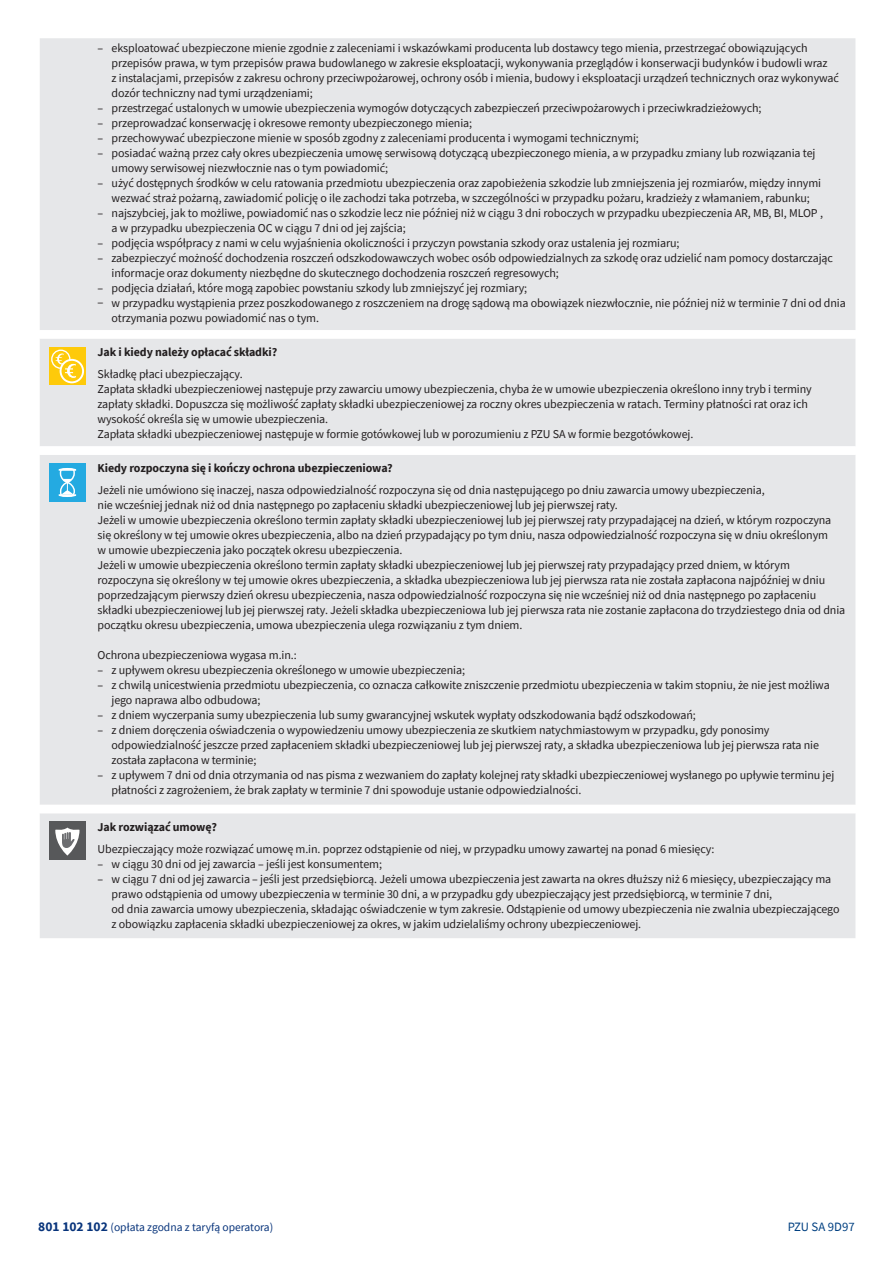
<style>
.page{position:relative;width:893px;height:1263px;background:#fff}
.page>*{position:absolute;margin:0;border:0;box-sizing:border-box;transform-origin:0 0}
.t1{font:12.75px "Source Sans Pro";color:#014081}
._00_TEKST{font:12px/15px "Source Sans Pro";letter-spacing:-.01em;color:#231f20}
._01_HASŁO{font:700 12px "Source Sans Pro";letter-spacing:-.01em;color:#231f20}
.t2{font:11.55px "Source Sans Pro";color:#08347b}
.s1{font-weight:700;font-size:13.5px}
</style>
<div class="page">
<div style="left:40px;top:38px;width:815px;height:900px;background:#e6e7e9"></div>
<div style="left:40px;top:330px;width:815px;height:483px;background:#e6e7e9"></div>
<div style="left:49px;top:347px;width:37px;height:38px;background:#feca0a"></div>
<div style="left:51px;top:350px;width:19px;height:19px;border:1px solid #fff;border-radius:50%"></div>
<svg style="left:61px;top:360px;width:22px;height:22px"></svg>
<div style="left:60px;top:359px;width:24px;height:24px;border:2px solid #fff;border-radius:50%"></div>
<svg style="left:55px;top:352px;width:22px;height:27px"></svg>
<div style="left:49px;top:463px;width:37px;height:39px;background:#24aae1"></div>
<svg style="left:59px;top:468px;width:17px;height:29px"></svg>
<div style="left:49px;top:822px;width:37px;height:38px;background:#57585a"></div>
<svg style="left:55px;top:827px;width:25px;height:28px"></svg>
<p class="_00_TEKST" style="left:112px;top:40px;width:729px;text-indent:-14px">– eksploatować ubezpieczone mienie zgodnie z zaleceniami i wskazówkami producenta lub dostawcy tego mienia, przestrzegać obowiązujących przepisów prawa, w tym przepisów prawa budowlanego w zakresie eksploatacji, wykonywania przeglądów i konserwacji budynków i budowli wraz<br>z instalacjami, przepisów z zakresu ochrony przeciwpożarowej, ochrony osób i mienia, budowy i eksploatacji urządzeń technicznych oraz wykonywać dozór techniczny nad tymi urządzeniami;</p>
<p class="_00_TEKST" style="left:98px;top:100px;width:665px">– przestrzegać ustalonych w umowie ubezpieczenia wymogów dotyczących zabezpieczeń przeciwpożarowych i przeciwkradzieżowych;</p>
<p class="_00_TEKST" style="left:98px;top:115px;width:376px">– przeprowadzać konserwację i okresowe remonty ubezpieczonego mienia;</p>
<p class="_00_TEKST" style="left:98px;top:130px;width:543px">– przechowywać ubezpieczone mienie w sposób zgodny z zaleceniami producenta i wymogami technicznymi;</p>
<p class="_00_TEKST" style="left:112px;top:145px;width:705px;text-indent:-14px">– posiadać ważną przez cały okres ubezpieczenia umowę serwisową dotyczącą ubezpieczonego mienia, a w przypadku zmiany lub rozwiązania tej umowy serwisowej niezwłocznie nas o tym powiadomić;</p>
<p class="_00_TEKST" style="left:98px;top:175px;width:725px;text-align:center">– użyć dostępnych środków w celu ratowania przedmiotu ubezpieczenia oraz zapobieżenia szkodzie lub zmniejszenia jej rozmiarów, między innymi wezwać straż pożarną, zawiadomić policję o ile zachodzi taka potrzeba, w szczególności w przypadku pożaru, kradzieży z włamaniem, rabunku;</p>
<p class="_00_TEKST" style="left:112px;top:205px;width:713px;text-indent:-14px">– najszybciej, jak to możliwe, powiadomić nas o szkodzie lecz nie później niż w ciągu 3 dni roboczych w przypadku ubezpieczenia AR, MB, BI, MLOP , a w przypadku ubezpieczenia OC w ciągu 7 dni od jej zajścia;</p>
<p class="_00_TEKST" style="left:98px;top:235px;width:583px">– podjęcia współpracy z nami w celu wyjaśnienia okoliczności i przyczyn powstania szkody oraz ustalenia jej rozmiaru;</p>
<p class="_00_TEKST" style="left:112px;top:250px;width:723px;text-indent:-14px">– zabezpieczyć możność dochodzenia roszczeń odszkodowawczych wobec osób odpowiedzialnych za szkodę oraz udzielić nam pomocy dostarczając informacje oraz dokumenty niezbędne do skutecznego dochodzenia roszczeń regresowych;</p>
<p class="_00_TEKST" style="left:98px;top:280px;width:431px">– podjęcia działań, które mogą zapobiec powstaniu szkody lub zmniejszyć jej rozmiary;</p>
<p class="_00_TEKST" style="left:112px;top:295px;width:736px;text-indent:-14px">− w przypadku wystąpienia przez poszkodowanego z roszczeniem na drogę sądową ma obowiązek niezwłocznie, nie później niż w terminie 7 dni od dnia otrzymania pozwu powiadomić nas o tym.</p>
<p class="_01_HASŁO" style="left:98px;top:344px;width:181px">Jak i kiedy należy opłacać składki?</p>
<p class="_00_TEKST" style="left:98px;top:366px;width:147px">Składkę płaci ubezpieczający.</p>
<p class="_00_TEKST" style="left:98px;top:381px;width:716px">Zapłata składki ubezpieczeniowej następuje przy zawarciu umowy ubezpieczenia, chyba że w umowie ubezpieczenia określono inny tryb i terminy zapłaty składki. Dopuszcza się możliwość zapłaty składki ubezpieczeniowej za roczny okres ubezpieczenia w ratach. Terminy płatności rat oraz ich wysokość określa się w umowie ubezpieczenia.</p>
<p class="_00_TEKST" style="left:98px;top:426px;width:597px">Zapłata składki ubezpieczeniowej następuje w formie gotówkowej lub w porozumieniu z PZU SA w formie bezgotówkowej.</p>
<p class="_01_HASŁO" style="left:98px;top:460px;width:297px">Kiedy rozpoczyna się i kończy ochrona ubezpieczeniowa?</p>
<p class="_00_TEKST" style="left:98px;top:482px;width:669px">Jeżeli nie umówiono się inaczej, nasza odpowiedzialność rozpoczyna się od dnia następującego po dniu zawarcia umowy ubezpieczenia, nie wcześniej jednak niż od dnia następnego po zapłaceniu składki ubezpieczeniowej lub jej pierwszej raty.</p>
<p class="_00_TEKST" style="left:98px;top:512px;width:735px">Jeżeli w umowie ubezpieczenia określono termin zapłaty składki ubezpieczeniowej lub jej pierwszej raty przypadającej na dzień, w którym rozpoczyna się określony w tej umowie okres ubezpieczenia, albo na dzień przypadający po tym dniu, nasza odpowiedzialność rozpoczyna się w dniu określonym w umowie ubezpieczenia jako początek okresu ubezpieczenia.</p>
<p class="_00_TEKST" style="left:98px;top:557px;width:749px">Jeżeli w umowie ubezpieczenia określono termin zapłaty składki ubezpieczeniowej lub jej pierwszej raty przypadający przed dniem, w którym rozpoczyna się określony w tej umowie okres ubezpieczenia, a składka ubezpieczeniowa lub jej pierwsza rata nie została zapłacona najpóźniej w dniu poprzedzającym pierwszy dzień okresu ubezpieczenia, nasza odpowiedzialność rozpoczyna się nie wcześniej niż od dnia następnego po zapłaceniu składki ubezpieczeniowej lub jej pierwszej raty. Jeżeli składka ubezpieczeniowa lub jej pierwsza rata nie zostanie zapłacona do trzydziestego dnia od dnia początku okresu ubezpieczenia, umowa ubezpieczenia ulega rozwiązaniu z tym dniem.</p>
<p class="_00_TEKST" style="left:98px;top:647px;width:201px">Ochrona ubezpieczeniowa wygasa m.in.:</p>
<p class="_00_TEKST" style="left:98px;top:662px;width:369px">– z upływem okresu ubezpieczenia określonego w umowie ubezpieczenia;</p>
<p class="_00_TEKST" style="left:112px;top:677px;width:720px;text-indent:-14px">– z chwilą unicestwienia przedmiotu ubezpieczenia, co oznacza całkowite zniszczenie przedmiotu ubezpieczenia w takim stopniu, że nie jest możliwa jego naprawa albo odbudowa;</p>
<p class="_00_TEKST" style="left:98px;top:707px;width:600px">– z dniem wyczerpania sumy ubezpieczenia lub sumy gwarancyjnej wskutek wypłaty odszkodowania bądź odszkodowań;</p>
<p class="_00_TEKST" style="left:112px;top:722px;width:709px;text-indent:-14px">– z dniem doręczenia oświadczenia o wypowiedzeniu umowy ubezpieczenia ze skutkiem natychmiastowym w przypadku, gdy ponosimy odpowiedzialność jeszcze przed zapłaceniem składki ubezpieczeniowej lub jej pierwszej raty, a składka ubezpieczeniowa lub jej pierwsza rata nie została zapłacona w terminie;</p>
<p class="_00_TEKST" style="left:112px;top:767px;width:724px;text-indent:-14px">– z upływem 7 dni od dnia otrzymania od nas pisma z wezwaniem do zapłaty kolejnej raty składki ubezpieczeniowej wysłanego po upływie terminu jej płatności z zagrożeniem, że brak zapłaty w terminie 7 dni spowoduje ustanie odpowiedzialności.</p>
<p class="_01_HASŁO" style="left:98px;top:819px;width:121px">Jak rozwiązać umowę?</p>
<p class="_00_TEKST" style="left:98px;top:841px;width:618px">Ubezpieczający może rozwiązać umowę m.in. poprzez odstąpienie od niej, w przypadku umowy zawartej na ponad 6 miesięcy:</p>
<p class="_00_TEKST" style="left:98px;top:856px;width:286px">– w ciągu 30 dni od jej zawarcia – jeśli jest konsumentem;</p>
<p class="_00_TEKST" style="left:112px;top:871px;width:729px;text-indent:-14px">– w ciągu 7 dni od jej zawarcia – jeśli jest przedsiębiorcą. Jeżeli umowa ubezpieczenia jest zawarta na okres dłuższy niż 6 miesięcy, ubezpieczający ma prawo odstąpienia od umowy ubezpieczenia w terminie 30 dni, a w przypadku gdy ubezpieczający jest przedsiębiorcą, w terminie 7 dni,<br>od dnia zawarcia umowy ubezpieczenia, składając oświadczenie w tym zakresie. Odstąpienie od umowy ubezpieczenia nie zwalnia ubezpieczającego z obowiązku zapłacenia składki ubezpieczeniowej za okres, w jakim udzielaliśmy ochrony ubezpieczeniowej.</p>
<p class="t2" style="left:38px;top:1220px;width:237px"><span class="s1">801 102 102</span> (opłata zgodna z taryfą operatora)</p>
<p class="t1" style="left:788px;top:1219px;width:68px">PZU SA 9D97</p>
</div>
